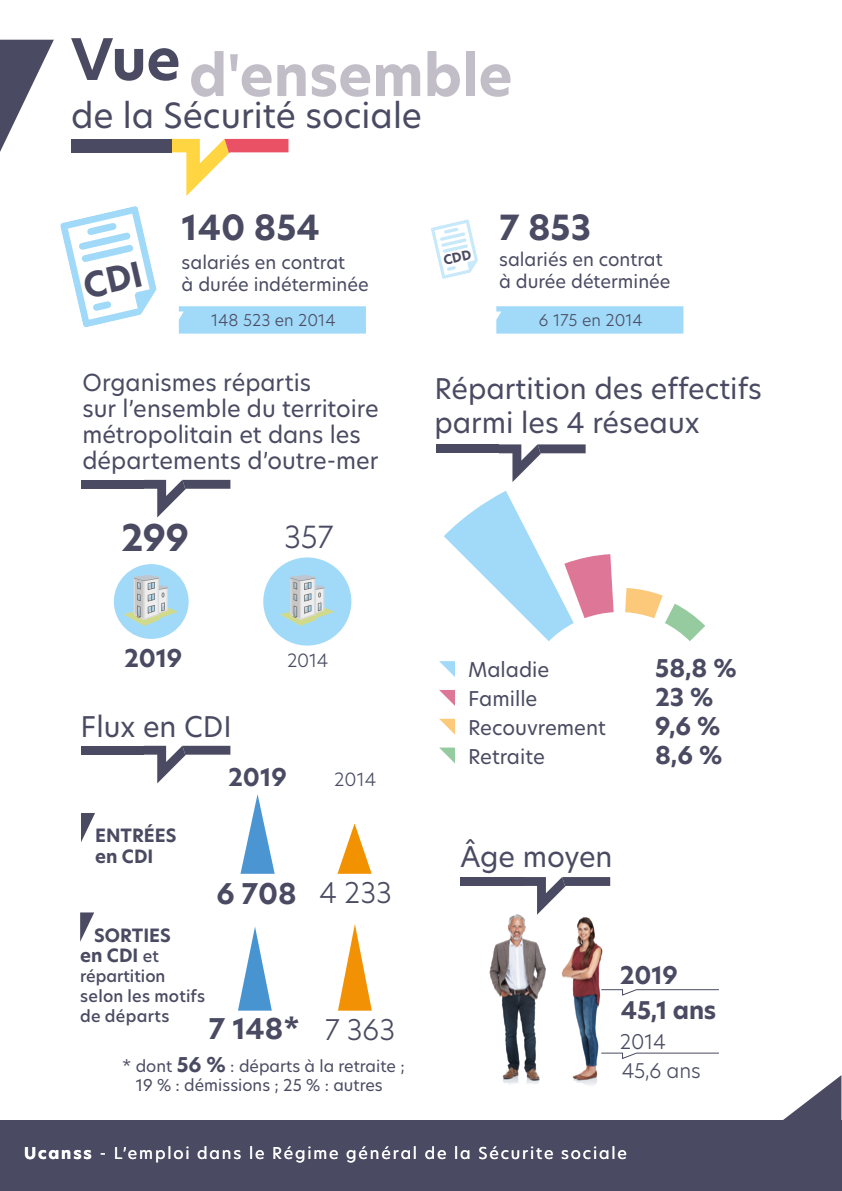
<style>
.page{position:relative;width:842px;height:1191px;background:#fff}
.page>*{position:absolute;margin:0;border:0;box-sizing:border-box;transform-origin:0 0}
.t1{font:700 56px "Hero New";color:#c2bec8}
.t2{font:700 56px "Hero New";color:#4a4b62}
.t3{font:700 36px "Hero New";color:#4a4b62}
.t4{font:34px "Hero New";color:#4a4b62}
.t5{font:700 34px "Hero New";color:#4a4b62}
.t6{font:300 30px "Hero New";color:#4a4b62}
.t7{font:28px/33.6px "Hero New";color:#4a4b62}
.t8{font:700 28px "Hero New";color:#4a4b62}
.t9{font:700 24px "Hero New";letter-spacing:-.01em;color:#4a4b62}
.t10{font:23px/26px "Hero New";color:#4a4b62}
.t11{font:20px "Hero New";color:#4a4b62}
.t12{font:300 20px "Hero New";letter-spacing:-.01em;color:#4a4b62}
.t13{font:18px/22px "Hero New";color:#4a4b62}
.t14{font:700 18px/20px "Hero New";color:#4a4b62}
.t15{font:300 18px "Hero New";letter-spacing:-.005em;color:#4a4b62}
.t16{font:16px/19.2px "Hero New";color:#4a4b62;text-align:center}
.t17{font:16px "Hero New";letter-spacing:.115em;color:#fff}
.t18{font:500 16px/20px "Hero New";letter-spacing:.015em;color:#4a4b62}
.t19{font:300 16px "Hero New";color:#4a4b62}
.s1{font-weight:300}
.s2{font-weight:500;font-size:16px}
.s3{font-weight:700;font-size:20px}
.s4{font-weight:700}
</style>
<div class="page">
<div style="left:0;top:1120px;width:842px;height:71px;background:#4a4b62"></div>
<img style="left:489px;top:914px;width:114px;height:171px">
<svg style="left:783px;top:1075px;width:58px;height:45px"></svg>
<div style="left:179px;top:306px;width:187px;height:27px;background:#a1daf8"></div>
<div style="left:496px;top:306px;width:187px;height:27px;background:#a1daf8"></div>
<svg style="left:523px;top:877px;width:87px;height:37px"></svg>
<div style="left:464px;top:877px;width:59px;height:9px;background:#4a4b62"></div>
<div style="left:461px;top:877px;width:24px;height:9px;background:#4a4b62"></div>
<svg style="left:444px;top:491px;width:170px;height:150px"></svg>
<svg style="left:625px;top:588px;width:80px;height:53px"></svg>
<svg style="left:439px;top:661px;width:16px;height:16px"></svg>
<svg style="left:439px;top:690px;width:16px;height:16px"></svg>
<svg style="left:439px;top:718px;width:16px;height:16px"></svg>
<svg style="left:439px;top:747px;width:16px;height:16px"></svg>
<svg style="left:600px;top:988px;width:119px;height:8px"></svg>
<svg style="left:600px;top:1052px;width:119px;height:7px"></svg>
<svg style="left:499px;top:444px;width:87px;height:38px"></svg>
<div style="left:440px;top:444px;width:59px;height:9px;background:#4a4b62"></div>
<div style="left:436px;top:444px;width:24px;height:9px;background:#4a4b62"></div>
<svg style="left:144px;top:746px;width:86px;height:37px"></svg>
<div style="left:85px;top:746px;width:59px;height:8px;background:#4a4b62"></div>
<div style="left:81px;top:746px;width:24px;height:8px;background:#4a4b62"></div>
<svg style="left:144px;top:480px;width:86px;height:37px"></svg>
<div style="left:85px;top:480px;width:59px;height:9px;background:#4a4b62"></div>
<div style="left:81px;top:480px;width:24px;height:9px;background:#4a4b62"></div>
<svg style="left:166px;top:139px;width:122px;height:57px"></svg>
<div style="left:71px;top:139px;width:100px;height:13px;background:#4a4b62"></div>
<svg style="left:80px;top:912px;width:14px;height:29px"></svg>
<svg style="left:81px;top:813px;width:14px;height:29px"></svg>
<svg style="left:240px;top:794px;width:35px;height:79px"></svg>
<svg style="left:337px;top:823px;width:35px;height:50px"></svg>
<svg style="left:238px;top:927px;width:34px;height:83px"></svg>
<svg style="left:338px;top:924px;width:34px;height:86px"></svg>
<div style="left:114px;top:564px;width:75px;height:75px;background:#a1daf8;border-radius:50%"></div>
<div style="left:263px;top:557px;width:88px;height:88px;background:#a1daf8;border-radius:50%"></div>
<svg style="left:124px;top:575px;width:54px;height:51px"></svg>
<svg style="left:280px;top:575px;width:55px;height:51px"></svg>
<svg style="left:0;top:40px;width:54px;height:112px"></svg>
<svg style="left:60px;top:206px;width:97px;height:121px"></svg>
<svg style="left:431px;top:219px;width:47px;height:60px"></svg>
<h1 class="t2" style="left:71px;top:21px;width:111px">Vue</h1>
<h3 class="t4" style="left:71px;top:92px;width:352px">de la Sécurité sociale</h3>
<h1 class="t1" style="left:189px;top:37px;width:325px">d'ensemble</h1>
<h3 class="t5" style="left:182px;top:204px;width:140px">140 854</h3>
<p class="t13" style="left:182px;top:251px;width:189px">salariés en contrat<br>à durée indéterminée</p>
<h3 class="t5" style="left:499px;top:204px;width:93px">7 853</h3>
<p class="t13" style="left:499px;top:248px;width:173px">salariés en contrat à durée déterminée</p>
<p class="t19" style="left:211px;top:309px;width:126px">148 523 en 2014</p>
<p class="t19" style="left:539px;top:309px;width:105px">6 175 en 2014</p>
<p class="t10" style="left:82px;top:369px;width:298px">Organismes répartis<br>sur l’ensemble du territoire métropolitain et dans les départements d’outre-mer</p>
<h2 class="t3" style="left:121px;top:513px;width:70px">299</h2>
<h3 class="t6" style="left:284px;top:516px;width:51px">357</h3>
<p class="t7" style="left:434px;top:371px;width:329px">Répartition des effectifs parmi les 4 réseaux</p>
<p class="t9" style="left:124px;top:642px;width:60px">2019</p>
<p class="t15" style="left:287px;top:648px;width:43px">2014</p>
<p class="t7" style="left:81px;top:710px;width:153px">Flux en CDI</p>
<p class="t14" style="left:95px;top:825px;width:83px;line-height:20.8px">ENTRÉES en CDI</p>
<p class="t9" style="left:228px;top:761px;width:60px">2019</p>
<p class="t15" style="left:334px;top:767px;width:44px">2014</p>
<p class="t8" style="left:216px;top:875px;width:177px">6 708 <span class="s1">4 233</span></p>
<p class="t14" style="left:80px;top:925px;width:92px;text-indent:14px">SORTIES en CDI <span class="s2">et</span></p>
<p class="t18" style="left:80px;top:965px;width:127px">répartition selon les motifs de départs</p>
<p class="t16" style="left:122px;top:1056px;width:284px">* dont <span class="s3">56 %</span> : départs à la retraite ;<br>19 % : démissions ; 25 % : autres</p>
<p class="t8" style="left:209px;top:1009px;width:188px">7 148* <span class="s1">7 363</span></p>
<p class="t11" style="left:468px;top:656px;width:83px">Maladie</p>
<p class="t9" style="left:655px;top:652px;width:83px">58,8 %</p>
<p class="t11" style="left:468px;top:685px;width:71px">Famille</p>
<p class="t9" style="left:655px;top:680px;width:60px">23 %</p>
<p class="t11" style="left:468px;top:713px;width:139px">Recouvrement</p>
<p class="t9" style="left:655px;top:709px;width:67px">9,6 %</p>
<p class="t11" style="left:468px;top:742px;width:78px">Retraite</p>
<p class="t9" style="left:655px;top:738px;width:69px">8,6 %</p>
<p class="t7" style="left:460px;top:839px;width:154px">Âge moyen</p>
<p class="t9" style="left:620px;top:958px;width:59px">2019</p>
<p class="t9" style="left:621px;top:993px;width:97px">45,1 ans</p>
<p class="t12" style="left:620px;top:1027px;width:47px">2014</p>
<p class="t12" style="left:622px;top:1057px;width:80px">45,6 ans</p>
<p class="t17" style="left:24px;top:1142px;width:604px"><span class="s4">Ucanss</span> - L’emploi dans le Régime général de la Sécurite sociale</p>
</div>
